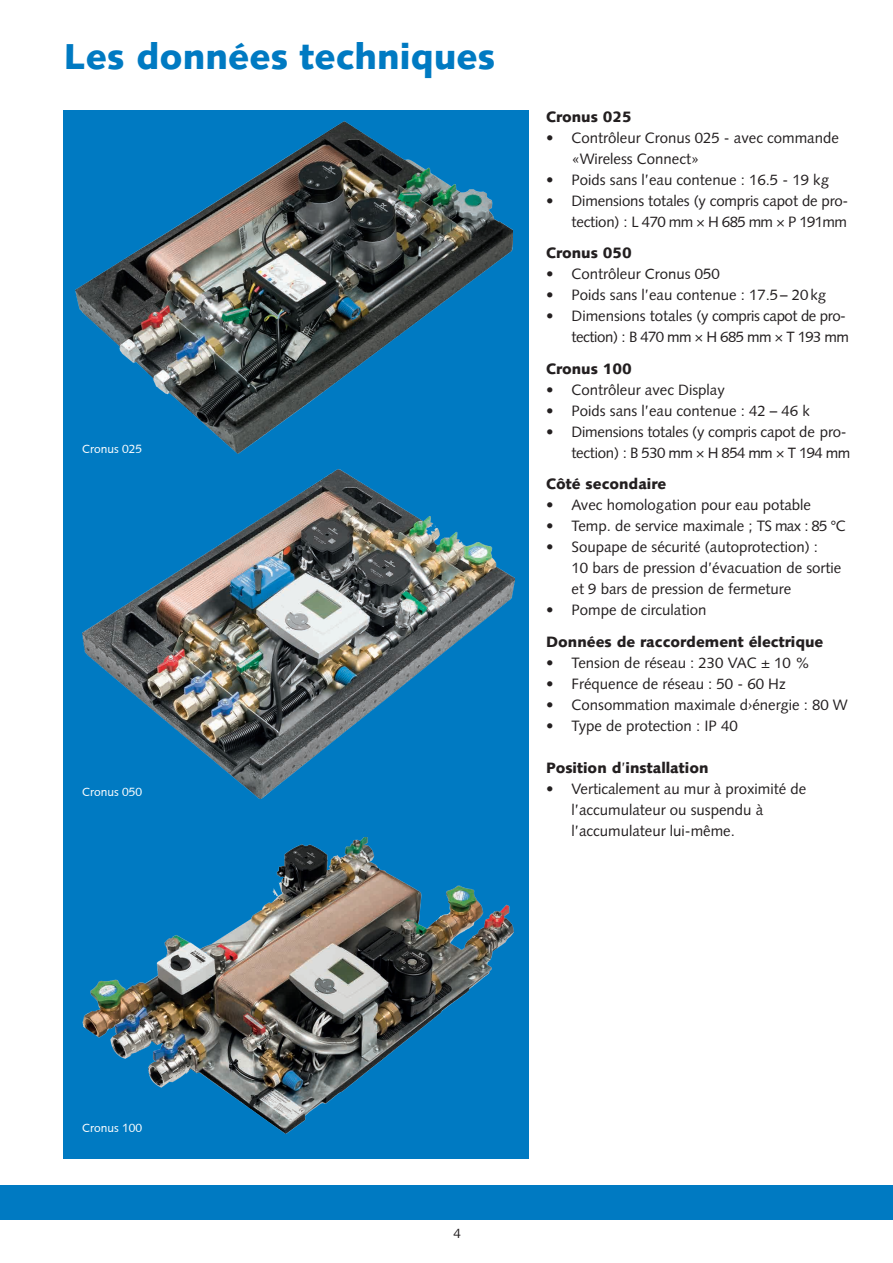
<style>
.page{position:relative;width:893px;height:1263px;background:#fff}
.page>*{position:absolute;margin:0;border:0;box-sizing:border-box;transform-origin:0 0}
.t1{font:900 36px "Syntax";color:#007ac2}
.t2{font:15px/21px "Syntax";color:#231f20}
.t3{font:900 15px "Syntax";color:#231f20}
.t4{font:15px "Syntax";color:#231f20}
.t5{font:13.5px "Syntax";color:#231f20}
.t6{font:12px "Syntax";color:#fff}
.s1{font-style:inherit}
.s2{font-weight:400}
</style>
<div class="page">
<div style="left:0;top:1186px;width:893px;height:34px;background:#007ac2"></div>
<div style="left:64px;top:111px;width:465px;height:1048px;background:#007ac2"></div>
<img style="left:76px;top:121px;width:437px;height:333px">
<img style="left:82px;top:838px;width:432px;height:295px">
<img style="left:82px;top:470px;width:432px;height:328px">
<h1 class="t1" style="left:64px;top:36px;width:433px">Les données techniques</h1>
<p class="t6" style="left:82px;top:442px;width:61px">Cronus 025</p>
<p class="t6" style="left:82px;top:784px;width:61px">Cronus 050</p>
<p class="t3" style="left:546px;top:108px;width:87px">Cronus 025</p>
<p class="t2" style="left:571px;top:127px;width:269px;text-indent:-26px">• Contrôleur Cronus 025 - avec commande «Wireless Connect»</p>
<p class="t2" style="left:546px;top:169px;width:285px">• Poids sans l’eau contenue : 16.5 - 19 kg</p>
<p class="t2" style="left:546px;top:190px;width:304px;text-align:right">• Dimensions totales (y compris capot de pro&shy;tection) : L 470 mm × H 685 mm × P 191mm</p>
<p class="t3" style="left:546px;top:244px;width:87px">Cronus 050</p>
<p class="t4" style="left:546px;top:265px;width:175px">• <span class="s1">Contrôleur</span> Cronus 050</p>
<p class="t2" style="left:546px;top:285px;width:282px"><span class="s1">•</span> Poids sans l’eau contenue : <span class="s1">17.5– 20kg</span></p>
<p class="t2" style="left:546px;top:306px;width:304px;text-align:right"><span class="s1">•</span> Dimensions totales (y compris capot de pro&shy;tection) : <span class="s1">B 470 mm × H 685 mm × T 193 mm</span></p>
<p class="t3" style="left:546px;top:360px;width:87px">Cronus 100</p>
<p class="t2" style="left:546px;top:379px;width:180px"><span class="s1">•</span> Contrôleur avec <span class="s1">Display</span></p>
<p class="t2" style="left:546px;top:400px;width:265px"><span class="s1">•</span> Poids sans l’eau contenue : <span class="s1">42 – 46 k</span></p>
<p class="t2" style="left:546px;top:421px;width:306px;text-align:right"><span class="s1">•</span> Dimensions totales (y compris capot de pro&shy;tection) : <span class="s1">B 530 mm × H 854 mm × T 194 mm</span></p>
<p class="t3" style="left:546px;top:475px;width:122px">Côté secondaire</p>
<p class="t2" style="left:546px;top:495px;width:267px">• Avec homologation pour eau potable</p>
<p class="t2" style="left:546px;top:516px;width:301px">• Temp. de service maximale ; TS max : 85 °C</p>
<p class="t2" style="left:571px;top:537px;width:271px;text-indent:-26px">• Soupape de sécurité (autoprotection) :<br>10 bars de pression d’évacuation de sortie et 9 bars de pression de fermeture</p>
<p class="t2" style="left:546px;top:600px;width:162px">• Pompe de circulation</p>
<p class="t3" style="left:546px;top:633px;width:279px">Données de raccordement électrique</p>
<p class="t2" style="left:546px;top:652px;width:266px">• Tension de réseau : 230 VAC ± 10 %</p>
<p class="t2" style="left:546px;top:673px;width:241px">• Fréquence de réseau : 50 - 60 Hz</p>
<p class="t2" style="left:546px;top:694px;width:303px">• Consommation maximale d›énergie : 80 W</p>
<p class="t2" style="left:546px;top:715px;width:193px">• Type de protection : IP 40</p>
<p class="t3" style="left:546px;top:759px;width:164px">Position d<span class="s2">’</span>installation</p>
<p class="t2" style="left:571px;top:778px;width:236px;text-indent:-26px">• Verticalement au mur à proximité de l’accumulateur ou suspendu à l’accumulateur lui-même.</p>
<p class="t6" style="left:82px;top:1120px;width:61px">Cronus 100</p>
<p class="t5" style="left:453px;top:1225px;width:9px">4</p>
</div>
